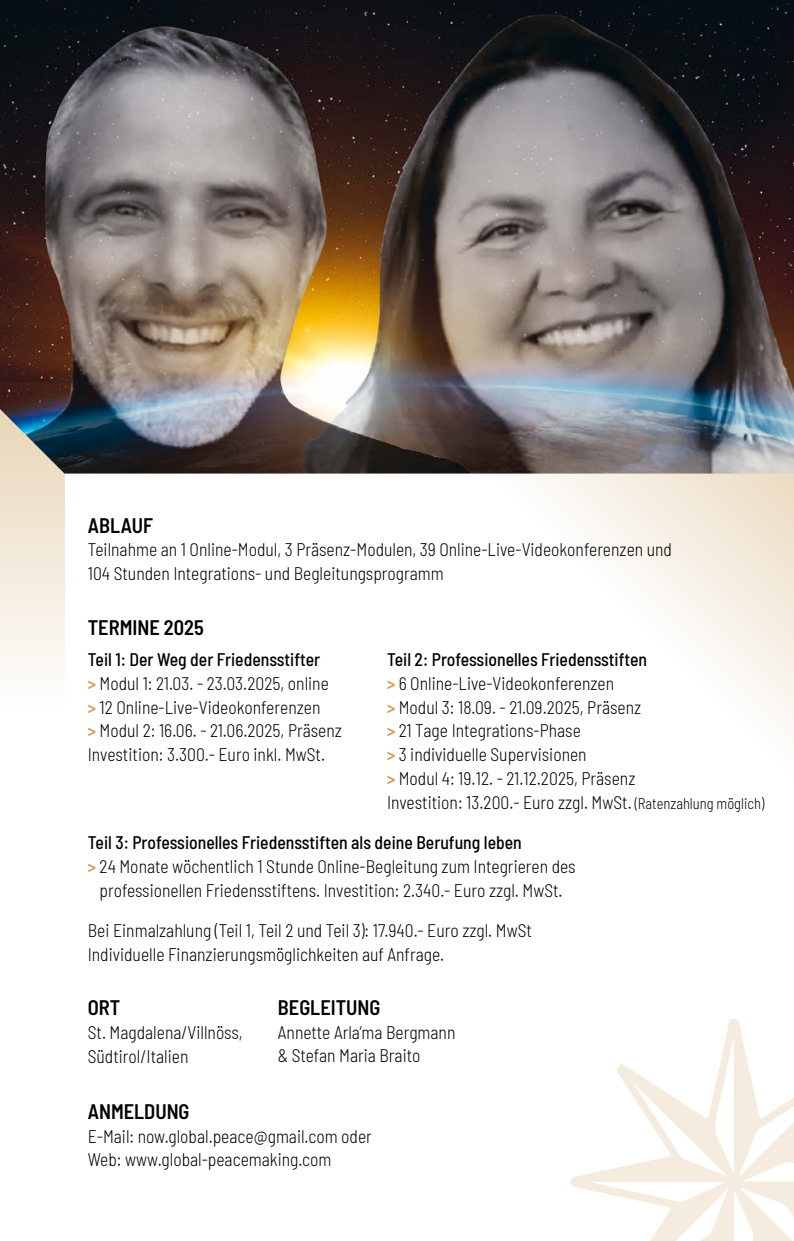
<style>
.page{position:relative;width:794px;height:1241px;background:#fff}
.page>*{position:absolute;margin:0;border:0;box-sizing:border-box;transform-origin:0 0}
.t1{font:600 semi-condensed 21px "Barlow";color:#000}
.t2{font:300 semi-condensed 18.2px/23.8px "Barlow";color:#000}
.t3{font:500 semi-condensed 18.2px "Barlow";color:#000}
.s1{font-weight:500}
.s2{font-weight:600;color:#cda15e}
.s3{font-size:15.4px}
</style>
<div class="page">
<svg style="left:0;top:473px;width:64px;height:194px;background:#f4ebdd"></svg>
<svg style="left:466px;top:473px;width:328px;height:260px"></svg>
<img style="left:0;top:0;width:794px;height:473px">
<svg style="left:571px;top:1019px;width:223px;height:221px"></svg>
<p class="t1" style="left:88px;top:510px;width:67px">ABLAUF</p>
<p class="t2" style="left:88px;top:536px;width:586px">Teilnahme an 1 Online-Modul, 3 Präsenz-Modulen, 39 Online-Live-Videokonferenzen und<br>104 Stunden Integrations- und Begleitungsprogramm</p>
<p class="t1" style="left:88px;top:611px;width:118px">TERMINE 2025</p>
<p class="t2" style="left:387px;top:646px;width:379px"><span class="s1">Teil 2: Professionelles Friedensstiften<br></span><span class="s2">&gt;</span> 6 Online-Live-Videokonferenzen<br><span class="s2">&gt;</span> Modul 3: 18.09. - 21.09.2025, Präsenz<br><span class="s2">&gt;</span> 21 Tage Integrations-Phase<br><span class="s2">&gt;</span> 3 individuelle Supervisionen<br><span class="s2">&gt;</span> Modul 4: 19.12. - 21.12.2025, Präsenz<br>Investition: 13.200.- Euro zzgl. MwSt. <span class="s3">(Ratenzahlung möglich)</span></p>
<p class="t2" style="left:88px;top:646px;width:255px"><span class="s1">Teil 1: Der Weg der Friedensstifter<br></span><span class="s2">&gt;</span> Modul 1: 21.03. - 23.03.2025, online<br><span class="s2">&gt;</span> 12 Online-Live-Videokonferenzen<br><span class="s2">&gt;</span> Modul 2: 16.06. - 21.06.2025, Präsenz Investition: 3.300.- Euro inkl. MwSt.</p>
<p class="t3" style="left:88px;top:829px;width:435px">Teil 3: Professionelles Friedensstiften als deine Berufung leben</p>
<p class="t2" style="left:88px;top:852px;width:489px"><span class="s2">&gt;</span> 24 Monate wöchentlich 1 Stunde Online-Begleitung zum Integrieren des</p>
<p class="t2" style="left:100px;top:876px;width:464px">professionellen Friedensstiftens. Investition: 2.340.- Euro zzgl. MwSt.</p>
<p class="t2" style="left:88px;top:917px;width:445px">Bei Einmalzahlung (Teil 1, Teil 2 und Teil 3): 17.940.- Euro zzgl. MwSt<br>Individuelle Finanzierungsmöglichkeiten auf Anfrage.</p>
<p class="t1" style="left:88px;top:992px;width:34px">ORT</p>
<p class="t2" style="left:88px;top:1018px;width:156px">St. Magdalena/Villnöss,<br>Südtirol/Italien</p>
<p class="t1" style="left:278px;top:991px;width:104px">BEGLEITUNG</p>
<p class="t2" style="left:278px;top:1018px;width:179px">Annette Arla’ma Bergmann &amp; Stefan Maria Braito</p>
<p class="t1" style="left:88px;top:1095px;width:103px">ANMELDUNG</p>
<p class="t2" style="left:88px;top:1122px;width:286px">E-Mail: now.global.peace@gmail.com oder<br>Web: www.global-peacemaking.com</p>
</div>
